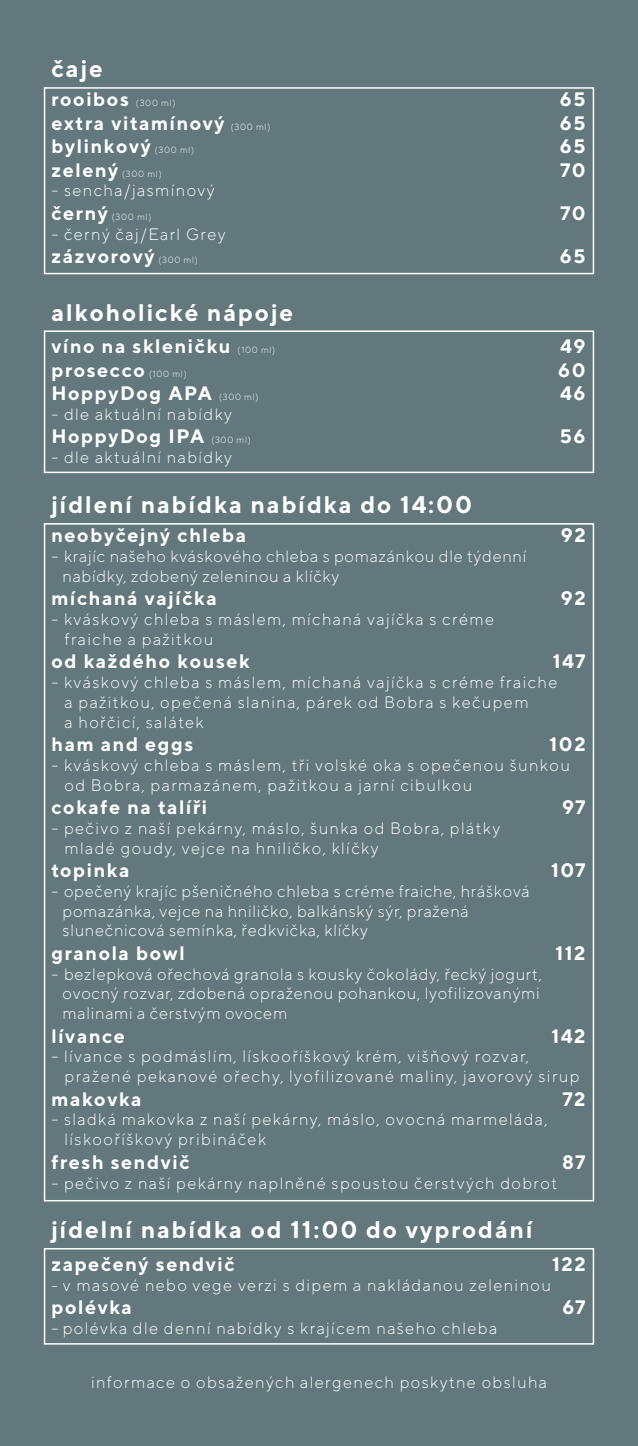
<style>
.page{position:relative;width:638px;height:1446px;background:#63787c}
.page>*{position:absolute;margin:0;border:0;box-sizing:border-box;transform-origin:0 0}
.t1{font:700 24px "TT Norms";letter-spacing:.08em;color:#fff}
.t2{font:700 19.5px "TT Norms";letter-spacing:.08em;color:#fff}
.t3{font:300 16.5px "TT Norms";letter-spacing:.08em;color:#fff}
.t4{font:300 16.5px "TT Norms";letter-spacing:.04em;color:#fff}
.t5{font:300 9px "TT Norms";letter-spacing:.08em;color:#fff}
.s1{font-weight:300;font-size:9px}
.s2{font-weight:700;font-size:19.5px}
.s3{font-size:15px}
</style>
<div class="page">
<div style="left:44px;top:330px;width:550px;height:143px;border:2px solid #fff"></div>
<div style="left:44px;top:1248px;width:550px;height:96px;border:2px solid #fff"></div>
<div style="left:44px;top:87px;width:550px;height:187px;border:2px solid #fff"></div>
<p class="t1" style="left:51px;top:54px;width:53px">čaje</p>
<p class="t2" style="left:51px;top:87px;width:125px">rooibos <span class="s1">(300 ml)</span></p>
<p class="t2" style="left:560px;top:87px;width:27px">65</p>
<p class="t2" style="left:51px;top:111px;width:220px">extra vitamínový <span class="s1">(300 ml)</span></p>
<p class="t2" style="left:560px;top:111px;width:27px">65</p>
<p class="t2" style="left:51px;top:134px;width:144px">bylinkový <span class="s1">(300 ml)</span></p>
<p class="t2" style="left:560px;top:134px;width:27px">65</p>
<p class="t5" style="left:51px;top:168px;width:112px"><span class="s2">zelený</span> (300 ml)</p>
<p class="t2" style="left:560px;top:158px;width:27px">70</p>
<p class="t3" style="left:51px;top:181px;width:165px">- sencha/jasmínový</p>
<p class="t5" style="left:51px;top:211px;width:101px"><span class="s2">černý</span> (300 ml)</p>
<p class="t2" style="left:560px;top:201px;width:27px">70</p>
<p class="t3" style="left:51px;top:224px;width:176px">- černý čaj/Earl Grey</p>
<p class="t2" style="left:51px;top:244px;width:148px">zázvorový <span class="s1">(300 ml)</span></p>
<p class="t2" style="left:560px;top:244px;width:27px">65</p>
<p class="t1" style="left:51px;top:297px;width:243px">alkoholické nápoje</p>
<p class="t2" style="left:51px;top:334px;width:225px">víno na skleničku <span class="s1">(100 ml)</span></p>
<p class="t2" style="left:560px;top:334px;width:27px">49</p>
<p class="t2" style="left:51px;top:357px;width:137px">prosecco <span class="s1">(100 ml)</span></p>
<p class="t2" style="left:558px;top:357px;width:29px">60</p>
<p class="t2" style="left:51px;top:381px;width:209px">HoppyDog APA <span class="s1">(300 ml)</span></p>
<p class="t2" style="left:560px;top:381px;width:27px">46</p>
<p class="t3" style="left:51px;top:404px;width:182px">- dle aktuální nabídky</p>
<p class="t2" style="left:51px;top:424px;width:201px">HoppyDog IPA <span class="s1">(300 ml)</span></p>
<p class="t2" style="left:560px;top:424px;width:27px">56</p>
<p class="t3" style="left:51px;top:447px;width:182px">- dle aktuální nabídky</p>
<p class="t1" style="left:51px;top:489px;width:422px">jídlení nabídka nabídka do 14:00</p>
<p class="t2" style="left:51px;top:523px;width:196px">neobyčejný chleba</p>
<p class="t2" style="left:561px;top:523px;width:26px">92</p>
<p class="t4" style="left:51px;top:546px;width:476px">- krajíc našeho kváskového chleba s pomazánkou dle týdenní</p>
<p class="t4" style="left:63px;top:566px;width:278px">nabídky, zdobený zeleninou a klíčky</p>
<p class="t2" style="left:51px;top:586px;width:167px">míchaná vajíčka</p>
<p class="t2" style="left:561px;top:586px;width:26px">92</p>
<p class="t3" style="left:51px;top:609px;width:444px">- kváskový chleba s máslem, míchaná vajíčka s créme</p>
<p class="t3" style="left:65px;top:629px;width:150px">fraiche a pažitkou</p>
<p class="t2" style="left:51px;top:649px;width:200px">od každého kousek</p>
<p class="t2" style="left:553px;top:649px;width:34px">147</p>
<p class="t3" style="left:51px;top:672px;width:507px">- kváskový chleba s máslem, míchaná vajíčka s créme fraiche</p>
<p class="t3" style="left:65px;top:692px;width:465px">a pažitkou, opečená slanina, párek od Bobra s kečupem</p>
<p class="t3" style="left:65px;top:712px;width:141px">a hořčicí, salátek</p>
<p class="t2" style="left:51px;top:732px;width:143px">ham and eggs</p>
<p class="t2" style="left:549px;top:732px;width:38px">102</p>
<p class="t3" style="left:51px;top:755px;width:520px">- kváskový chleba s máslem, tři volské oka s opečenou šunkou</p>
<p class="t3" style="left:65px;top:775px;width:409px">od Bobra, parmazánem, pažitkou a jarní cibulkou</p>
<p class="t2" style="left:51px;top:795px;width:157px">cokafe na talíři</p>
<p class="t2" style="left:562px;top:795px;width:25px">97</p>
<p class="t3" style="left:51px;top:818px;width:450px">- pečivo z naší pekárny, máslo, šunka od Bobra, plátky</p>
<p class="t3" style="left:65px;top:838px;width:315px">mladé goudy, vejce na hniličko, klíčky</p>
<p class="t2" style="left:51px;top:858px;width:79px">topinka</p>
<p class="t2" style="left:551px;top:858px;width:36px">107</p>
<p class="t4" style="left:51px;top:881px;width:480px">- opečený krajíc pšeničného chleba s créme fraiche, hrášková</p>
<p class="t4" style="left:63px;top:901px;width:408px">pomazánka, vejce na hniličko, balkánský sýr, pražená</p>
<p class="t4" style="left:63px;top:920px;width:307px">slunečnicová semínka, ředkvička, klíčky</p>
<p class="t2" style="left:51px;top:941px;width:135px">granola bowl</p>
<p class="t2" style="left:555px;top:941px;width:32px">112</p>
<p class="t4" style="left:51px;top:964px;width:492px">- bezlepková ořechová granola s kousky čokolády, řecký jogurt,</p>
<p class="t4" style="left:63px;top:983px;width:479px">ovocný rozvar, zdobená opraženou pohankou, lyofilizovanými</p>
<p class="t4" style="left:63px;top:1003px;width:226px">malinami a čerstvým ovocem</p>
<p class="t2" style="left:51px;top:1023px;width:75px">lívance</p>
<p class="t2" style="left:551px;top:1023px;width:36px">142</p>
<p class="t3" style="left:51px;top:1046px;width:479px">- lívance s podmáslím, lískooříškový krém, višňový rozvar,</p>
<p class="t3" style="left:65px;top:1066px;width:516px">pražené pekanové ořechy, lyofilizované maliny, javorový sirup</p>
<p class="t2" style="left:51px;top:1086px;width:92px">makovka</p>
<p class="t2" style="left:562px;top:1086px;width:25px">72</p>
<p class="t3" style="left:51px;top:1109px;width:498px">- sladká makovka z naší pekárny, máslo, ovocná marmeláda,</p>
<p class="t3" style="left:65px;top:1129px;width:203px">lískooříškový pribináček</p>
<p class="t2" style="left:51px;top:1149px;width:140px">fresh sendvič</p>
<p class="t2" style="left:562px;top:1149px;width:25px">87</p>
<p class="t3" style="left:51px;top:1172px;width:507px">- pečivo z naší pekárny naplněné spoustou čerstvých dobrot</p>
<p class="t1" style="left:51px;top:1215px;width:483px">jídelní nabídka od 11:00 do vyprodání</p>
<p class="t2" style="left:51px;top:1251px;width:185px">zapečený sendvič</p>
<p class="t2" style="left:552px;top:1251px;width:35px">122</p>
<p class="t3" style="left:51px;top:1274px;width:501px"><span class="s3">-</span> v masové nebo vege verzi s dipem a nakládanou zeleninou</p>
<p class="t2" style="left:51px;top:1295px;width:82px">polévka</p>
<p class="t2" style="left:562px;top:1295px;width:25px">67</p>
<p class="t3" style="left:51px;top:1318px;width:447px">- polévka dle denní nabídky s krajícem našeho chleba</p>
<p class="t3" style="left:91px;top:1372px;width:458px">informace o obsažených alergenech poskytne obsluha</p>
</div>
